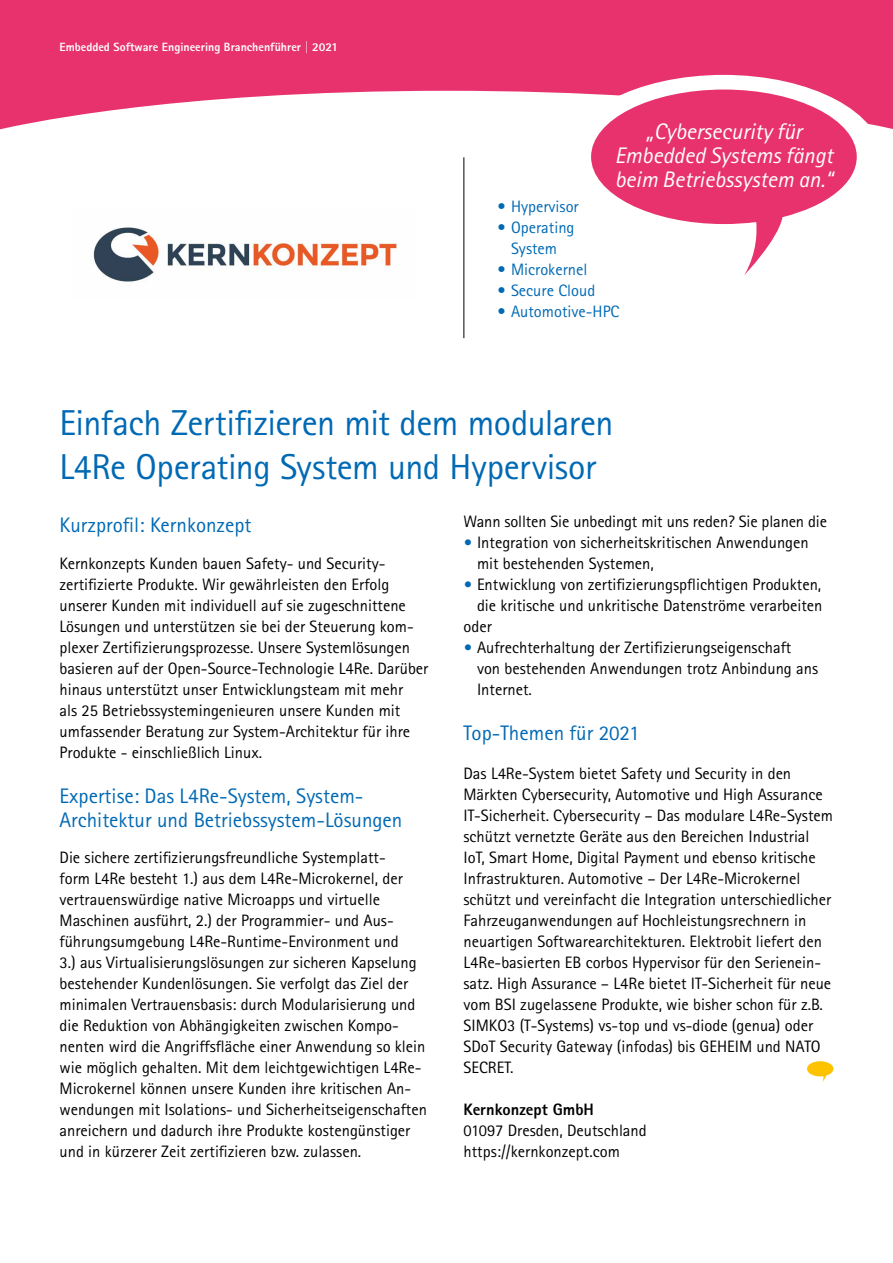
<style>
.page{position:relative;width:893px;height:1263px;background:#fff}
.page>*{position:absolute;margin:0;border:0;box-sizing:border-box;transform-origin:0 0}
.t1{font:36px/43.5px "Rotis Sans Serif Std";letter-spacing:-.015em;color:#0069b4}
.t2{font:italic 22.5px/24px "Rotis Sans Serif Std";color:#fff;text-align:center}
.t3{font:21px/24px "Rotis Sans Serif Std";color:#0069b4}
.t4{font:16.5px/21px "Rotis Sans Serif Std";color:#000}
.t5{font:16.5px/21px "Rotis Sans Serif Std";color:#0069b4;text-align:center}
.t6{font:800 16.5px "Rotis Sans Serif Std";color:#000}
.t7{font:800 12px "Rotis Sans Serif Std";color:#fff}
.s1{font-weight:800;color:#0069b4}
</style>
<div class="page">
<svg style="left:0;top:0;width:893px;height:130px;fill:#e8326e"></svg>
<hr style="left:463px;top:157px;width:1px;height:181px;background:#000">
<svg style="left:807px;top:1061px;width:26px;height:21px"></svg>
<img style="left:93px;top:227px;width:304px;height:55px">
<svg style="left:564px;top:74px;width:319px;height:56px"></svg>
<svg style="left:591px;top:90px;width:266px;height:185px;fill:#e8326e"></svg>
<p class="t7" style="left:60px;top:39px;width:280px">Embedded Software Engineering Branchenführer | 2021</p>
<h2 class="t2" style="left:615px;top:120px;width:220px">„Cybersecurity für<br>Embedded Systems fängt beim Betriebssystem an.“</h2>
<p class="t5" style="left:497px;top:196px;width:83px">• Hypervisor</p>
<p class="t5" style="left:497px;top:217px;width:79px">• Operating<br>System</p>
<p class="t5" style="left:497px;top:259px;width:91px">• Microkernel</p>
<p class="t5" style="left:497px;top:280px;width:99px">• Secure Cloud</p>
<p class="t5" style="left:497px;top:301px;width:123px">• Automotive-HPC</p>
<h1 class="t1" style="left:60px;top:401px;width:555px">Einfach Zertifizieren mit dem modularen<br>L4Re Operating System und Hypervisor</h1>
<p class="t3" style="left:60px;top:513px;width:194px">Kurzprofil: Kernkonzept</p>
<p class="t4" style="left:60px;top:553px;width:370px">Kernkonzepts Kunden bauen Safety- und Security&shy;zertifizierte Produkte. Wir gewährleisten den Erfolg unserer Kunden mit individuell auf sie zugeschnittene Lösungen und unterstützen sie bei der Steuerung kom&shy;plexer Zertifizierungsprozesse. Unsere Systemlösungen basieren auf der Open-Source-Technologie L4Re. Darüber hinaus unterstützt unser Entwicklungsteam mit mehr<br>als 25 Betriebssystemingenieuren unsere Kunden mit umfassender Beratung zur System-Architektur für ihre Produkte - einschließlich Linux.</p>
<p class="t3" style="left:60px;top:784px;width:344px">Expertise: Das L4Re-System, System-<br>Architektur und Betriebssystem-Lösungen</p>
<p class="t4" style="left:60px;top:847px;width:369px">Die sichere zertifizierungsfreundliche Systemplatt-<br>form L4Re besteht 1.) aus dem L4Re-Microkernel, der vertrauenswürdige native Microapps und virtuelle Maschinen ausführt, 2.) der Programmier- und Aus&shy;führungsumgebung L4Re-Runtime-Environment und<br>3.) aus Virtualisierungslösungen zur sicheren Kapselung bestehender Kundenlösungen. Sie verfolgt das Ziel der minimalen Vertrauensbasis: durch Modularisierung und die Reduktion von Abhängigkeiten zwischen Kompo&shy;nenten wird die Angriffsfläche einer Anwendung so klein wie möglich gehalten. Mit dem leichtgewichtigen L4Re-Microkernel können unsere Kunden ihre kritischen An&shy;wendungen mit Isolations- und Sicherheitseigenschaften anreichern und dadurch ihre Produkte kostengünstiger und in kürzerer Zeit zertifizieren bzw. zulassen.</p>
<p class="t4" style="left:463px;top:511px;width:365px">Wann sollten Sie unbedingt mit uns reden? Sie planen die</p>
<p class="t4" style="left:477px;top:532px;width:333px;text-indent:-13px"><span class="s1">•</span> Integration von sicherheitskritischen Anwendungen mit bestehenden Systemen,</p>
<p class="t4" style="left:463px;top:574px;width:359px"><span class="s1">•</span> Entwicklung von zertifizierungspflichtigen Produkten,</p>
<p class="t4" style="left:477px;top:595px;width:347px">die kritische und unkritische Datenströme verarbeiten</p>
<p class="t4" style="left:463px;top:616px;width:30px">oder</p>
<p class="t4" style="left:477px;top:637px;width:343px;text-indent:-13px"><span class="s1">•</span> Aufrechterhaltung der Zertifizierungseigenschaft von bestehenden Anwendungen trotz Anbindung ans<br>Internet.</p>
<p class="t3" style="left:463px;top:721px;width:178px">Top-Themen für 2021</p>
<p class="t4" style="left:463px;top:763px;width:371px">Das L4Re-System bietet Safety und Security in den Märkten Cybersecurity, Automotive und High Assurance IT-Sicherheit. Cybersecurity – Das modulare L4Re-System schützt vernetzte Geräte aus den Bereichen Industrial IoT, Smart Home, Digital Payment und ebenso kritische Infrastrukturen. Automotive – Der L4Re-Microkernel schützt und vereinfacht die Integration unterschiedlicher Fahrzeuganwendungen auf Hochleistungsrechnern in neuartigen Softwarearchitekturen. Elektrobit liefert den L4Re-basierten EB corbos Hypervisor für den Serienein&shy;satz. High Assurance – L4Re bietet IT-Sicherheit für neue vom BSI zugelassene Produkte, wie bisher schon für z.B.<br>SIMKO3 (T-Systems) vs-top und vs-diode (genua) oder SDoT Security Gateway (infodas) bis GEHEIM und NATO SECRET.</p>
<p class="t6" style="left:463px;top:1099px;width:132px">Kernkonzept GmbH</p>
<p class="t4" style="left:463px;top:1120px;width:185px">01097 Dresden, Deutschland https://kernkonzept.com</p>
</div>
